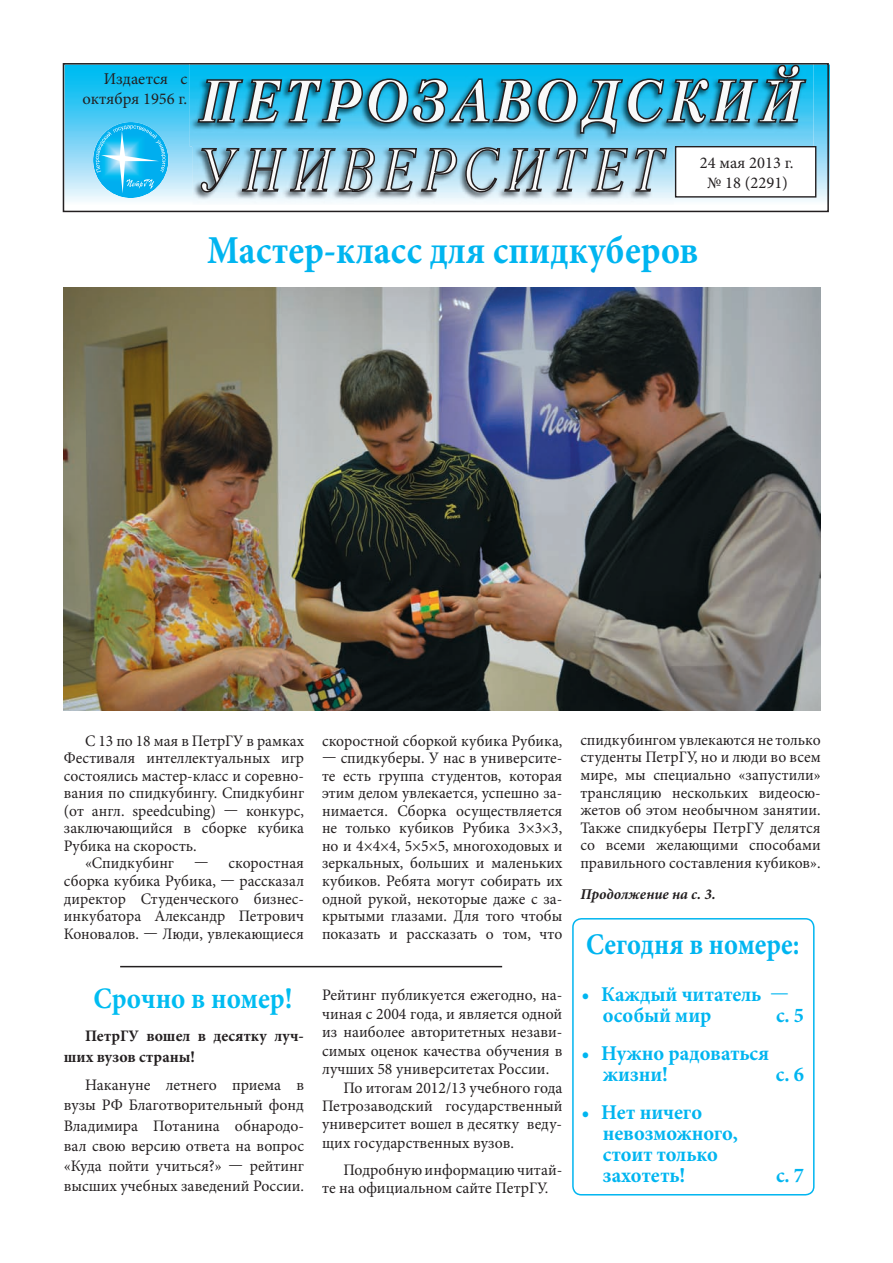
<style>
.page{position:relative;width:893px;height:1263px;background:#fff}
.page>*{position:absolute;margin:0;border:0;box-sizing:border-box;transform-origin:0 0}
.t1{font:700 39.6px "Minion Pro";color:#00b5f0;scale:.91 1}
.t2{font:700 30px "Minion Pro";color:#00b5f0;scale:.88 1}
.t3{font:700 29.7px "Minion Pro";color:#00bcf1;scale:.91 1}
.t4{font:700 21px/21px "Minion Pro";letter-spacing:-.005em;color:#00b5f0}
.t5{font:16.5px/19.8px "Minion Pro";color:#231f20;text-align:right}
.t6{font:16.05px/17.5px "Minion Pro";color:#231f20;text-align:justify}
.t7{font:700 16.05px/20.2px "Minion Pro";letter-spacing:.005em;color:#231f20}
.t8{font:italic 700 15px "Minion Pro";color:#231f20}
.s1{font-weight:400}
</style>
<div class="page">
<svg style="left:66px;top:65px;width:764px;height:137px;background:#59cdf4"></svg>
<img style="left:193px;top:147px;width:481px;height:56px">
<svg style="left:201px;top:147px;width:466px;height:46px;background:#92afbc"></svg>
<img style="left:190px;top:66px;width:623px;height:81px">
<svg style="left:197px;top:66px;width:610px;height:68px;background:#46a6c4"></svg>
<div style="left:676px;top:147px;width:140px;height:50px;background:#fff"></div>
<div style="left:675px;top:146px;width:141px;height:52px;border:1px solid #231f20"></div>
<div style="left:63px;top:63px;width:766px;height:149px;border:2px solid #231f20"></div>
<div style="left:572px;top:918px;width:242px;height:277px;border:2px solid #00b5f0;border-radius:9px"></div>
<img style="left:64px;top:287px;width:757px;height:424px">
<hr style="left:120px;top:966px;width:382px;height:1px;background:#231f20">
<p class="t5" style="left:83px;top:70px;width:107px">Издается с октября 1956 г.</p>
<p class="t5" style="left:700px;top:154px;width:95px;text-align:center">24 мая 2013 г. № 18 (2291)</p>
<h1 class="t1" style="left:207px;top:235px;width:541px">Мастер-класс для спидкуберов</h1>
<p class="t6" style="left:85px;top:733px;width:221px">С 13 по 18 мая в ПетрГУ в рамках</p>
<p class="t6" style="left:64px;top:750px;width:242px">Фестиваля интеллектуальных игр</p>
<p class="t6" style="left:64px;top:768px;width:242px">состоялись мастер-класс и соревно-</p>
<p class="t6" style="left:64px;top:786px;width:242px">вания по спидкубингу. Спидкубинг</p>
<p class="t6" style="left:64px;top:803px;width:242px">(от англ. speedcubing) — конкурс,</p>
<p class="t6" style="left:64px;top:821px;width:242px">заключающийся в сборке кубика</p>
<p class="t6" style="left:64px;top:838px;width:134px">Рубика на скорость.</p>
<p class="t6" style="left:85px;top:856px;width:125px">«Спидкубинг —</p>
<p class="t6" style="left:64px;top:856px;width:242px;text-indent:165px">скоростная сборка кубика Рубика, — рассказал директор Студенческого бизнес&shy;инкубатора Александр Петрович Коновалов. — Люди, увлекающиеся</p>
<h3 class="t3" style="left:94px;top:987px;width:220px">Срочно в номер!</h3>
<p class="t7" style="left:64px;top:1027px;width:242px;text-indent:21px">ПетрГУ вошел в десятку луч&shy;ших вузов страны!</p>
<p class="t6" style="left:64px;top:1076px;width:242px;line-height:20.2px;text-indent:21px">Накануне летнего приема в вузы РФ Благотворительный фонд Владимира Потанина обнародо&shy;вал свою версию ответа на вопрос «Куда пойти учиться?» — рейтинг высших учебных заведений России.</p>
<p class="t6" style="left:322px;top:733px;width:242px">скоростной сборкой кубика Рубика,</p>
<p class="t6" style="left:322px;top:750px;width:242px">— спидкуберы. У нас в университе&shy;те есть группа студентов, которая этим делом увлекается, успешно за&shy;нимается. Сборка осуществляется не только кубиков Рубика 3×3×3, но и 4×4×4, 5×5×5, многоходовых и зеркальных, больших и маленьких кубиков. Ребята могут собирать их одной рукой, некоторые даже с за&shy;крытыми глазами. Для того чтобы показать и рассказать о том, что</p>
<p class="t6" style="left:322px;top:988px;width:242px">Рейтинг публикуется ежегодно, на-</p>
<p class="t6" style="left:322px;top:1006px;width:242px">чиная с 2004 года, и является одной</p>
<p class="t6" style="left:322px;top:1024px;width:242px">из наиболее авторитетных незави-</p>
<p class="t6" style="left:322px;top:1043px;width:242px">симых оценок качества обучения в</p>
<p class="t6" style="left:322px;top:1061px;width:229px">лучших 58 университетах России.</p>
<p class="t6" style="left:343px;top:1080px;width:221px">По итогам 2012/13 учебного года</p>
<p class="t6" style="left:322px;top:1098px;width:242px">Петрозаводский государственный</p>
<p class="t6" style="left:322px;top:1117px;width:242px">университет вошел в десятку веду-</p>
<p class="t6" style="left:322px;top:1135px;width:193px">щих государственных вузов.</p>
<p class="t6" style="left:322px;top:1162px;width:242px;line-height:18.5px;text-indent:21px">Подробную информацию читай&shy;те на официальном сайте ПетрГУ.</p>
<p class="t6" style="left:580px;top:732px;width:242px">спидкубингом увлекаются не только студенты ПетрГУ, но и люди во всем мире, мы специально «запустили» трансляцию нескольких видеосю&shy;жетов об этом необычном занятии.<br>Также спидкуберы ПетрГУ делятся со всеми желающими способами правильного составления кубиков».</p>
<p class="t8" style="left:580px;top:888px;width:137px">Продолжение на с. 3.</p>
<h2 class="t2" style="left:586px;top:932px;width:244px">Сегодня в номере:</h2>
<h3 class="t4" style="left:603px;top:985px;width:187px;text-indent:-21px">• Каждый читатель <span class="s1">— </span>особый мир</h3>
<h3 class="t4" style="left:776px;top:1006px;width:30px">с. 5</h3>
<h3 class="t4" style="left:603px;top:1044px;width:168px;text-indent:-21px">• Нужно радоваться жизни!</h3>
<h3 class="t4" style="left:776px;top:1065px;width:30px">с. 6</h3>
<h3 class="t4" style="left:603px;top:1103px;width:137px;text-indent:-21px">• Нет ничего невозможного, стоит только захотеть!</h3>
<h3 class="t4" style="left:776px;top:1166px;width:30px">с. 7</h3>
</div>
